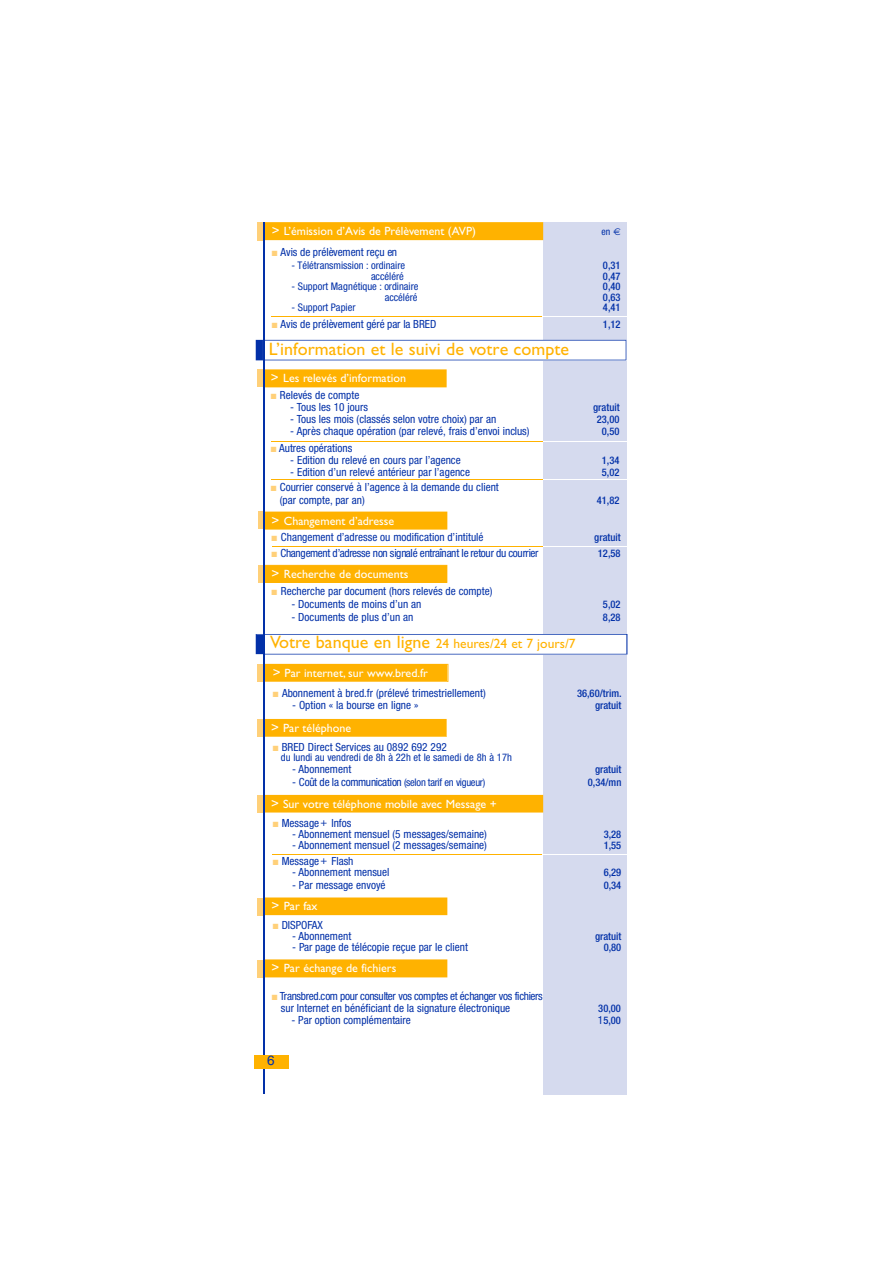
<style>
.page{position:relative;width:893px;height:1263px;background:#fff}
.page>*{position:absolute;margin:0;border:0;box-sizing:border-box;transform-origin:0 0}
.t1{font:18px "Gill Sans";color:#ffb200}
.t2{font:13.5px "Gill Sans";color:#ffb200}
.t3{font:13.5px "Helvetica";color:#0230a8}
.t4{font:12px "Gill Sans";color:#fff}
.t5{font:condensed 11.25px/12.3px "Helvetica Neue";color:#0230a8}
.t6{font:condensed 11.25px "Helvetica Neue";letter-spacing:-.03em;color:#0230a8}
.t7{font:condensed 11.25px "Helvetica Neue";letter-spacing:-.02em;color:#0230a8}
.t8{font:500 condensed 10.5px "Helvetica Neue";color:#0230a8}
.t9{font:condensed 10.5px "Helvetica Neue";color:#0230a8}
.t10{font:condensed 9.75px "Helvetica Neue";color:#0230a8}
.s1{font-size:13.5px}
.s2{color:#ffd079}
.s3{font-family:"Euro Sans";font-stretch:normal}
.s4{font-size:18px}
.s5{font-size:10.5px}
.s6{font-weight:400;font-size:11.25px}
</style>
<div class="page">
<div style="left:543px;top:222px;width:84px;height:873px;background:#d5daee"></div>
<div style="left:258px;top:222px;width:6px;height:18px;background:#ffd079"></div>
<div style="left:264px;top:222px;width:279px;height:18px;background:#ffb200"></div>
<div style="left:258px;top:512px;width:6px;height:17px;background:#ffd079"></div>
<div style="left:264px;top:512px;width:183px;height:18px;background:#ffb200"></div>
<hr style="left:272px;top:546px;width:271px;height:1px;background:#ffb200">
<hr style="left:543px;top:546px;width:84px;height:1px;background:#fff">
<div style="left:258px;top:565px;width:6px;height:18px;background:#ffd079"></div>
<div style="left:264px;top:565px;width:183px;height:18px;background:#ffb200"></div>
<div style="left:257px;top:719px;width:6px;height:18px;background:#ffd079"></div>
<div style="left:264px;top:719px;width:182px;height:18px;background:#ffb200"></div>
<div style="left:257px;top:795px;width:6px;height:18px;background:#ffd079"></div>
<div style="left:264px;top:795px;width:279px;height:18px;background:#ffb200"></div>
<div style="left:258px;top:898px;width:6px;height:18px;background:#ffd079"></div>
<div style="left:264px;top:898px;width:183px;height:17px;background:#ffb200"></div>
<svg style="left:256px;top:634px;width:371px;height:21px"></svg>
<div style="left:257px;top:664px;width:7px;height:18px;background:#ffd079"></div>
<div style="left:264px;top:664px;width:184px;height:18px;background:#ffb200"></div>
<svg style="left:256px;top:340px;width:370px;height:20px"></svg>
<div style="left:257px;top:369px;width:7px;height:18px;background:#ffd079"></div>
<div style="left:264px;top:369px;width:182px;height:18px;background:#ffb200"></div>
<hr style="left:271px;top:441px;width:272px;height:1px;background:#ffb200">
<hr style="left:543px;top:441px;width:83px;height:1px;background:#fff">
<hr style="left:271px;top:316px;width:271px;height:1px;background:#ffb200">
<hr style="left:542px;top:316px;width:84px;height:1px;background:#fff">
<hr style="left:271px;top:480px;width:272px;height:1px;background:#ffb200">
<hr style="left:543px;top:480px;width:83px;height:1px;background:#fff">
<div style="left:257px;top:960px;width:7px;height:17px;background:#ffd079"></div>
<div style="left:264px;top:959px;width:183px;height:18px;background:#ffb200"></div>
<hr style="left:272px;top:854px;width:271px;height:1px;background:#ffb200">
<hr style="left:543px;top:854px;width:84px;height:1px;background:#fff">
<hr style="left:263px;top:222px;width:1px;height:871px;background:#0230a8">
<div style="left:254px;top:1056px;width:34px;height:13px;background:#ffb200"></div>
<p class="t4" style="left:272px;top:227px;width:205px"><span class="s1">&gt;</span> L’émission d’Avis de Prélèvement (AVP)</p>
<p class="t5" style="left:272px;top:246px;width:127px"><span class="s2">■</span> Avis de prélèvement reçu en</p>
<p class="t9" style="left:291px;top:262px;width:115px">- Télétransmission : ordinaire</p>
<p class="t8" style="left:603px;top:262px;width:19px">0,31</p>
<p class="t9" style="left:371px;top:272px;width:34px">accéléré</p>
<p class="t8" style="left:603px;top:272px;width:19px">0,47</p>
<p class="t9" style="left:291px;top:283px;width:129px">- Support Magnétique : ordinaire</p>
<p class="t8" style="left:603px;top:283px;width:19px">0,40</p>
<p class="t9" style="left:384px;top:293px;width:34px">accéléré</p>
<p class="t8" style="left:603px;top:293px;width:19px">0,63</p>
<p class="t9" style="left:291px;top:304px;width:66px">- Support Papier</p>
<p class="t8" style="left:603px;top:304px;width:19px">4,41</p>
<p class="t5" style="left:272px;top:318px;width:166px"><span class="s2">■</span> Avis de prélèvement géré par la BRED</p>
<p class="t8" style="left:603px;top:320px;width:19px">1,12</p>
<p class="t10" style="left:601px;top:228px;width:21px">en <span class="s3">t</span></p>
<h1 class="t1" style="left:269px;top:343px;width:302px">L’information et le suivi de votre compte</h1>
<p class="t4" style="left:271px;top:374px;width:137px"><span class="s1">&gt;</span> Les relevés d’information</p>
<p class="t5" style="left:271px;top:390px;width:90px"><span class="s2">■</span> Relevés de compte</p>
<p class="t5" style="left:290px;top:402px;width:79px">- Tous les 10 jours</p>
<p class="t8" style="left:593px;top:404px;width:28px">gratuit</p>
<p class="t5" style="left:290px;top:414px;width:207px">- Tous les mois (classés selon votre choix) par an</p>
<p class="t8" style="left:597px;top:416px;width:24px">23,00</p>
<p class="t5" style="left:290px;top:426px;width:241px">- Après chaque opération (par relevé, frais d’envoi inclus)</p>
<p class="t8" style="left:602px;top:428px;width:19px">0,50</p>
<p class="t5" style="left:271px;top:443px;width:83px"><span class="s2">■</span> Autres opérations</p>
<p class="t5" style="left:290px;top:455px;width:172px">- Edition du relevé en cours par l’agence</p>
<p class="t8" style="left:602px;top:457px;width:19px">1,34</p>
<p class="t5" style="left:290px;top:467px;width:181px">- Edition d’un relevé antérieur par l’agence</p>
<p class="t8" style="left:602px;top:468px;width:19px">5,02</p>
<p class="t5" style="left:280px;top:482px;width:220px;text-indent:-9px"><span class="s2">■</span> Courrier conservé à l’agence à la demande du client (par compte, par an)</p>
<p class="t8" style="left:597px;top:496px;width:24px">41,82</p>
<p class="t4" style="left:271px;top:516px;width:124px"><span class="s1">&gt;</span> Changement d’adresse</p>
<p class="t5" style="left:271px;top:532px;width:213px"><span class="s2">■</span> Changement d’adresse ou modification d’intitulé</p>
<p class="t8" style="left:594px;top:534px;width:28px">gratuit</p>
<p class="t6" style="left:271px;top:549px;width:268px"><span class="s2">■</span> Changement d’adresse non signalé entraînant le retour du courrier</p>
<p class="t8" style="left:598px;top:549px;width:24px">12,58</p>
<p class="t4" style="left:271px;top:570px;width:138px"><span class="s1">&gt;</span> Recherche de documents</p>
<p class="t5" style="left:271px;top:586px;width:222px"><span class="s2">■</span> Recherche par document (hors relevés de compte)</p>
<p class="t5" style="left:291px;top:599px;width:131px">- Documents de moins d’un an</p>
<p class="t8" style="left:603px;top:601px;width:19px">5,02</p>
<p class="t5" style="left:291px;top:611px;width:123px">- Documents de plus d’un an</p>
<p class="t8" style="left:603px;top:613px;width:19px">8,28</p>
<p class="t2" style="left:270px;top:639px;width:307px"><span class="s4">Votre banque en ligne</span> 24 heures/24 et 7 jours/7</p>
<p class="t4" style="left:273px;top:669px;width:157px"><span class="s1">&gt;</span> Par internet, sur www.bred.fr</p>
<p class="t5" style="left:273px;top:688px;width:215px"><span class="s2">■</span> Abonnement à bred.fr (prélevé trimestriellement)</p>
<p class="t8" style="left:577px;top:689px;width:46px">36,60/trim.</p>
<p class="t5" style="left:292px;top:700px;width:128px">- Option « la bourse en ligne »</p>
<p class="t8" style="left:595px;top:701px;width:28px">gratuit</p>
<p class="t4" style="left:271px;top:724px;width:81px"><span class="s1">&gt;</span> Par téléphone</p>
<p class="t5" style="left:273px;top:742px;width:176px"><span class="s2">■</span> BRED Direct Services au 0892 692 292</p>
<p class="t9" style="left:281px;top:754px;width:232px">du lundi au vendredi de 8h à 22h et le samedi de 8h à 17h</p>
<p class="t5" style="left:292px;top:764px;width:61px">- Abonnement</p>
<p class="t8" style="left:595px;top:766px;width:28px">gratuit</p>
<p class="t7" style="left:292px;top:778px;width:194px">- Coût de la communication <span class="s5">(selon tarif en vigueur)</span></p>
<p class="t8" style="left:588px;top:778px;width:35px">0,34/mn</p>
<p class="t4" style="left:271px;top:799px;width:227px"><span class="s1">&gt;</span> Sur votre téléphone mobile avec Message +</p>
<p class="t5" style="left:273px;top:818px;width:80px"><span class="s2">■</span> Message+ Infos</p>
<p class="t5" style="left:292px;top:829px;width:196px">- Abonnement mensuel (5 messages/semaine)</p>
<p class="t8" style="left:603px;top:831px;width:19px">3,28</p>
<p class="t5" style="left:292px;top:840px;width:196px">- Abonnement mensuel (2 messages/semaine)</p>
<p class="t8" style="left:603px;top:842px;width:19px">1,55</p>
<p class="t5" style="left:273px;top:856px;width:82px"><span class="s2">■</span> Message+ Flash</p>
<p class="t5" style="left:292px;top:867px;width:99px">- Abonnement mensuel</p>
<p class="t8" style="left:603px;top:869px;width:19px">6,29</p>
<p class="t5" style="left:292px;top:879px;width:95px">- Par message envoyé</p>
<p class="t8" style="left:603px;top:881px;width:19px">0,34</p>
<p class="t4" style="left:271px;top:902px;width:48px"><span class="s1">&gt;</span> Par fax</p>
<p class="t5" style="left:273px;top:920px;width:52px"><span class="s2">■</span> DISPOFAX</p>
<p class="t5" style="left:292px;top:931px;width:61px">- Abonnement</p>
<p class="t8" style="left:595px;top:932px;width:28px">gratuit</p>
<p class="t5" style="left:292px;top:942px;width:177px">- Par page de télécopie reçue par le client</p>
<p class="t8" style="left:603px;top:944px;width:19px">0,80</p>
<p class="t4" style="left:271px;top:964px;width:126px"><span class="s1">&gt;</span> Par échange de fichiers</p>
<p class="t5" style="left:281px;top:992px;width:263px;line-height:11.1px;text-indent:-9px"><span class="s2">■</span> Transbred.com pour consulter vos comptes et échanger vos fichiers sur Internet en bénéficiant de la signature électronique</p>
<p class="t8" style="left:598px;top:1004px;width:24px">30,00</p>
<p class="t5" style="left:291px;top:1015px;width:121px">- Par option complémentaire</p>
<p class="t8" style="left:598px;top:1016px;width:25px"><span class="s6">1</span>5,00</p>
<p class="t3" style="left:267px;top:1056px;width:9px">6</p>
</div>
